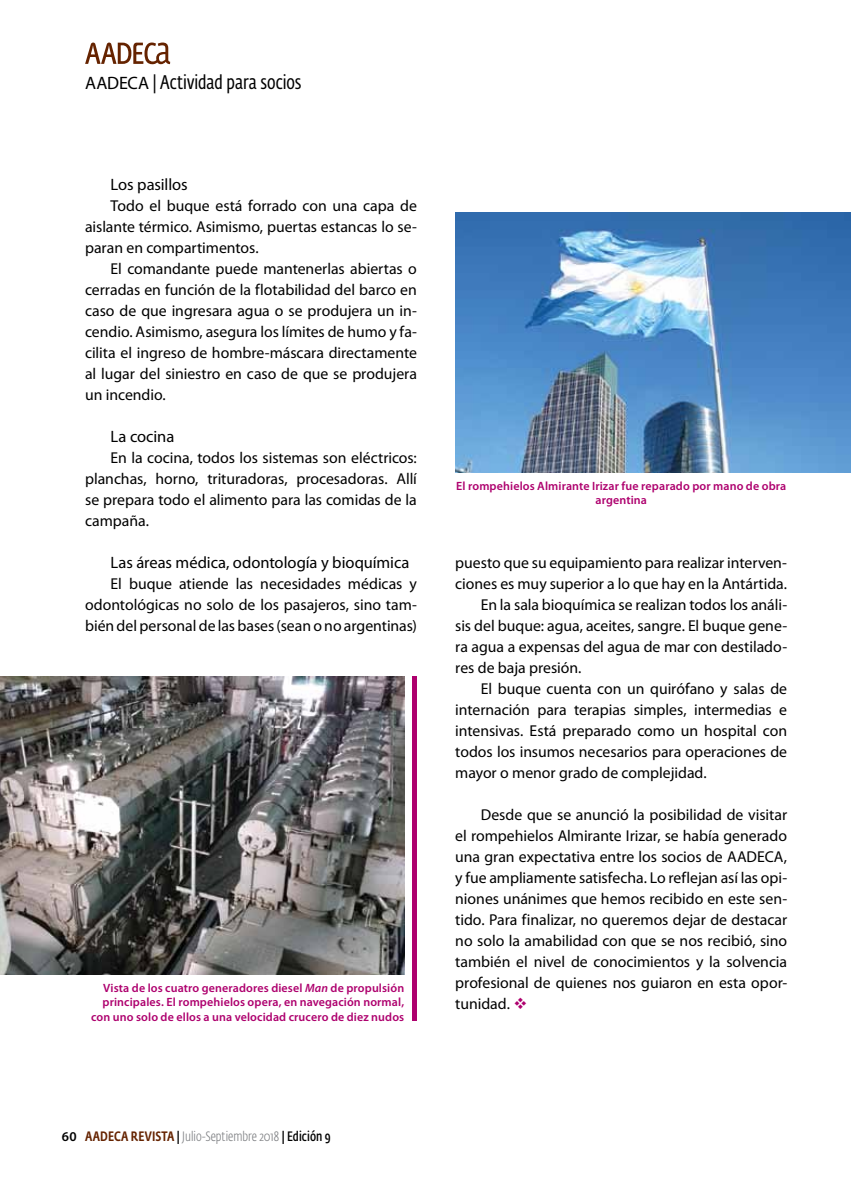
<style>
.page{position:relative;width:851px;height:1191px;background:#fff}
.page>*{position:absolute;margin:0;border:0;box-sizing:border-box;transform-origin:0 0}
.t1{font:19.5px "Fedra Sans Cond Std";color:#000}
.t2{font:16.5px "Myriad Pro";letter-spacing:-.005em;color:#000}
.t3{font:15.75px/21px "Myriad Pro";letter-spacing:-.005em;color:#000;text-align:justify}
.t4{font:300 13.5px "Fedra Sans Cond Std";letter-spacing:.005em;color:#808285}
.t5{font:600 12px/14.4px "Myriad Pro";letter-spacing:.01em;color:#ae006e;text-align:right}
.s1{font-family:"Myriad Pro";font-size:18px}
.s2{font-style:italic}
.s3{color:#ae006e}
.s4{font-family:"Myriad Pro";font-weight:600;color:#000}
.s5{font-weight:500;color:#652300}
.s6{font-weight:500;color:#000}
.s7{font-weight:600;color:#000}
</style>
<div class="page">
<svg style="left:85px;top:43px;width:85px;height:21px"></svg>
<img style="left:0;top:677px;width:404px;height:297px">
<div style="left:412px;top:677px;width:5px;height:343px;background:#ae006e"></div>
<img style="left:455px;top:213px;width:395px;height:259px">
<p class="t1" style="left:85px;top:71px;width:218px"><span class="s1">AADECA</span> | Actividad para socios</p>
<p class="t2" style="left:111px;top:175px;width:79px">Los pasillos</p>
<p class="t3" style="left:85px;top:195px;width:333px;text-indent:26px">Todo el buque está forrado con una capa de aislante térmico. Asimismo, puertas estancas lo se&shy;paran en compartimentos.</p>
<p class="t3" style="left:85px;top:258px;width:333px;text-indent:26px">El comandante puede mantenerlas abiertas o cerradas en función de la flotabilidad del barco en caso de que ingresara agua o se produjera un in&shy;cendio. Asimismo, asegura los límites de humo y fa&shy;cilita el ingreso de hombre-máscara directamente al lugar del siniestro en caso de que se produjera un incendio.</p>
<p class="t2" style="left:111px;top:427px;width:65px">La cocina</p>
<p class="t3" style="left:85px;top:447px;width:333px;text-indent:26px">En la cocina, todos los sistemas son eléctricos: planchas, horno, trituradoras, procesadoras. Allí se prepara todo el alimento para las comidas de la campaña.</p>
<p class="t2" style="left:111px;top:553px;width:300px">Las áreas médica, odontología y bioquímica</p>
<p class="t3" style="left:85px;top:573px;width:333px;text-indent:26px">El buque atiende las necesidades médicas y odontológicas no solo de los pasajeros, sino tam&shy;bién del personal de las bases (sean o no argentinas)</p>
<p class="t5" style="left:91px;top:981px;width:314px">Vista de los cuatro generadores diesel <span class="s2">Man</span> de propulsión principales. El rompehielos opera, en navegación normal, con uno solo de ellos a una velocidad crucero de diez nudos</p>
<p class="t5" style="left:456px;top:478px;width:332px;text-align:center">El rompehielos Almirante Irizar fue reparado por mano de obra argentina</p>
<p class="t3" style="left:455px;top:552px;width:333px">puesto que su equipamiento para realizar interven-</p>
<p class="t3" style="left:455px;top:573px;width:333px">ciones es muy superior a lo que hay en la Antártida.</p>
<p class="t3" style="left:480px;top:594px;width:308px">En la sala bioquímica se realizan todos los análi-</p>
<p class="t3" style="left:455px;top:615px;width:333px">sis del buque: agua, aceites, sangre. El buque gene-</p>
<p class="t3" style="left:455px;top:636px;width:333px">ra agua a expensas del agua de mar con destilado-</p>
<p class="t3" style="left:455px;top:657px;width:128px">res de baja presión.</p>
<p class="t3" style="left:480px;top:678px;width:308px">El buque cuenta con un quirófano y salas de</p>
<p class="t3" style="left:455px;top:699px;width:333px">internación para terapias simples, intermedias e</p>
<p class="t3" style="left:455px;top:720px;width:333px">intensivas. Está preparado como un hospital con</p>
<p class="t3" style="left:455px;top:741px;width:333px">todos los insumos necesarios para operaciones de</p>
<p class="t3" style="left:455px;top:762px;width:253px">mayor o menor grado de complejidad.</p>
<p class="t3" style="left:455px;top:804px;width:333px;text-indent:26px">Desde que se anunció la posibilidad de visitar el rompehielos Almirante Irizar, se había generado una gran expectativa entre los socios de AADECA, y fue ampliamente satisfecha. Lo reflejan así las opi&shy;niones unánimes que hemos recibido en este sen&shy;tido. Para finalizar, no queremos dejar de destacar no solo la amabilidad con que se nos recibió, sino también el nivel de conocimientos y la solvencia profesional de quienes nos guiaron en esta opor&shy;tunidad. <span class="s3">❖</span></p>
<p class="t4" style="left:62px;top:1128px;width:270px"><span class="s4">60</span> <span class="s5">AADECA REVISTA</span> <span class="s6">|</span> Julio-Septiembre 2018 <span class="s6">|</span> <span class="s7">Edición 9</span></p>
</div>
